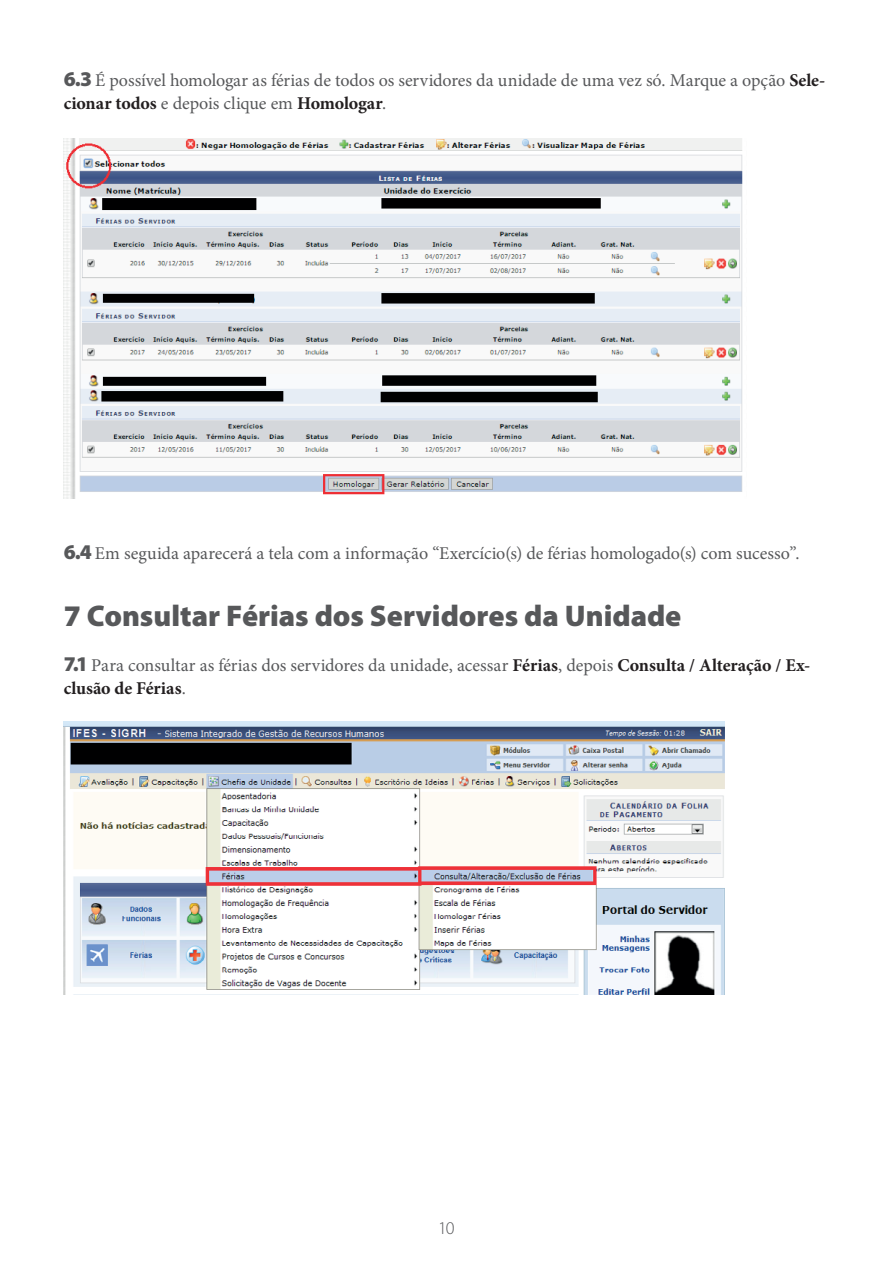
<style>
.page{position:relative;width:893px;height:1263px;background:#fff}
.page>*{position:absolute;margin:0;border:0;box-sizing:border-box;transform-origin:0 0}
.t1{font:900 30px "Myriad Pro";color:#57585a}
.t2{font:18px/22.5px "Minion Pro";letter-spacing:-.005em;color:#57585a}
.t3{font:300 18px "Myriad Pro";color:#57585a}
.s1{font-family:"Myriad Pro";font-weight:900;font-size:21px}
.s2{font-weight:700;color:#231f20}
</style>
<div class="page">
<img style="left:64px;top:138px;width:679px;height:361px">
<img style="left:64px;top:721px;width:660px;height:273px">
<p class="t2" style="left:64px;top:69px;width:763px"><span class="s1">6.3</span> É possível homologar as férias de todos os servidores da unidade de uma vez só. Marque a opção <span class="s2">Sele&shy;cionar todos</span> e depois clique em <span class="s2">Homologar</span>.</p>
<p class="t2" style="left:64px;top:542px;width:737px"><span class="s1">6.4</span> Em seguida aparecerá a tela com a informação “Exercício(s) de férias homologado(s) com sucesso”.</p>
<h1 class="t1" style="left:64px;top:599px;width:619px">7 Consultar Férias dos Servidores da Unidade</h1>
<p class="t2" style="left:64px;top:654px;width:748px"><span class="s1">7.1</span> Para consultar as férias dos servidores da unidade, acessar <span class="s2">Férias</span>, depois <span class="s2">Consulta / Alteração / Ex&shy;clusão de Férias</span>.</p>
<p class="t3" style="left:438px;top:1218px;width:18px">10</p>
</div>
